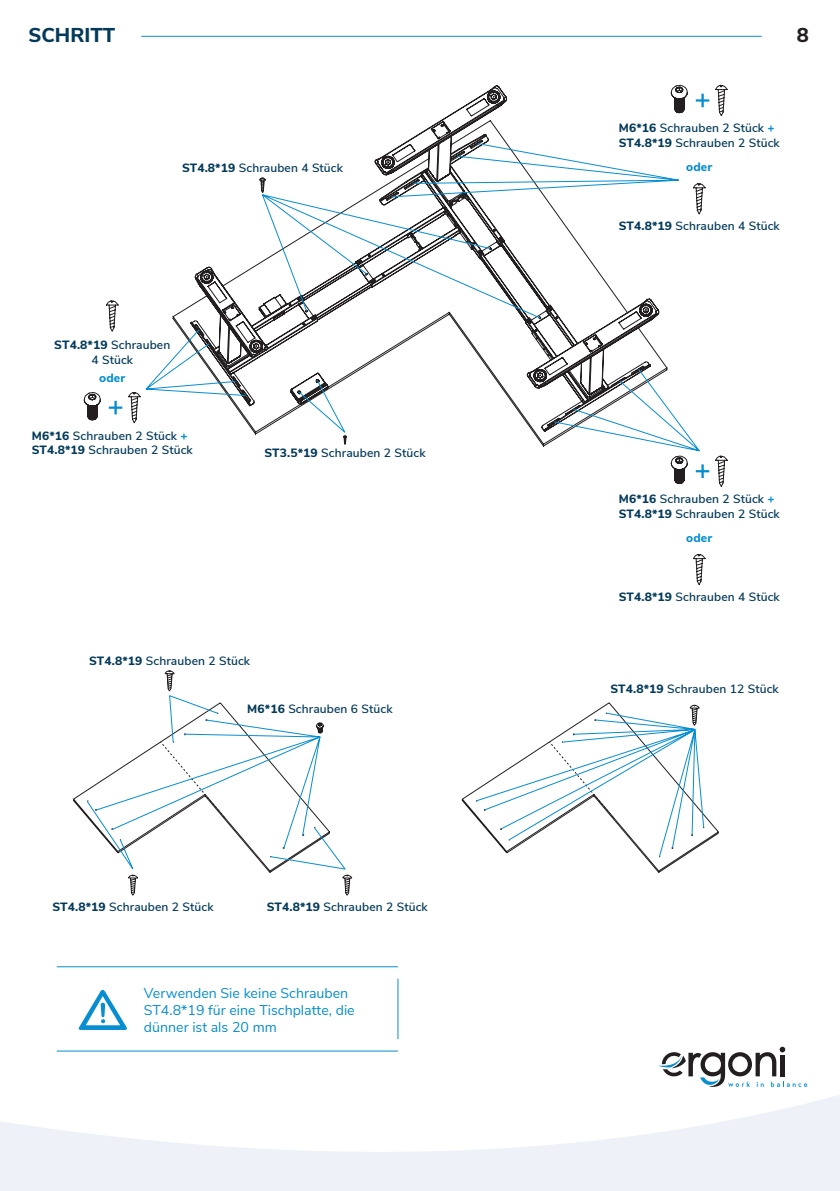
<style>
.page{position:relative;width:840px;height:1191px;background:#fff}
.page>*{position:absolute;margin:0;border:0;box-sizing:border-box;transform-origin:0 0}
.t1{font:800 20px "Nunito Sans";color:#033a5a}
.Kapitel_Nr{font:800 20px "Nunito Sans";color:#231f20}
.Achtung{font:14.2px/17px "Nunito Sans";color:#078ed0}
.Beschreibungstext_6PT{font:600 12px "Nunito Sans";letter-spacing:.01em;color:#033a5a}
.Beschreibungstext_6PT-2{font:800 12px "Nunito Sans";letter-spacing:.01em;color:#078ed0}
.s1{font-weight:800}
.s2{font-weight:800;color:#078ed0}
</style>
<div class="page">
<hr style="left:141px;top:36px;width:620px;height:1px;background:#078ed0">
<svg style="left:0;top:1083px;width:839px;height:108px;fill:#f4f7fa"></svg>
<svg style="left:658px;top:1046px;width:148px;height:41px"></svg>
<svg style="left:172px;top:85px;width:495px;height:362px"></svg>
<hr style="left:57px;top:966px;width:340px;height:1px;background:#078ed0">
<hr style="left:397px;top:978px;width:1px;height:61px;background:#078ed0">
<hr style="left:57px;top:1050px;width:340px;height:1px;background:#078ed0">
<svg style="left:78px;top:989px;width:49px;height:41px"></svg>
<svg style="left:693px;top:554px;width:12px;height:31px"></svg>
<svg style="left:106px;top:300px;width:13px;height:32px"></svg>
<svg style="left:298px;top:380px;width:49px;height:65px"></svg>
<svg style="left:553px;top:369px;width:174px;height:118px"></svg>
<svg style="left:670px;top:85px;width:17px;height:28px"></svg>
<svg style="left:695px;top:85px;width:32px;height:31px"></svg>
<svg style="left:128px;top:329px;width:118px;height:94px"></svg>
<svg style="left:84px;top:392px;width:17px;height:28px"></svg>
<svg style="left:109px;top:401px;width:13px;height:13px"></svg>
<svg style="left:475px;top:704px;width:243px;height:167px"></svg>
<svg style="left:87px;top:670px;width:265px;height:226px"></svg>
<svg style="left:257px;top:143px;width:448px;height:175px"></svg>
<h1 class="t1" style="left:28px;top:21px;width:88px">SCHRITT</h1>
<p class="Kapitel_Nr" style="left:796px;top:21px;width:13px">8</p>
<p class="Beschreibungstext_6PT" style="left:182px;top:159px;width:162px"><span class="s1">ST4.8*19</span> Schrauben 4 Stück</p>
<p class="Beschreibungstext_6PT" style="left:54px;top:336px;width:117px"><span class="s1">ST4.8*19</span> Schrauben</p>
<p class="Beschreibungstext_6PT" style="left:91px;top:350px;width:43px">4 Stück</p>
<p class="Beschreibungstext_6PT-2" style="left:99px;top:369px;width:27px">oder</p>
<p class="Beschreibungstext_6PT" style="left:32px;top:426px;width:157px"><span class="s1">M6*16</span> Schrauben 2 Stück <span class="s2">+</span></p>
<p class="Beschreibungstext_6PT" style="left:32px;top:441px;width:162px"><span class="s1">ST4.8*19</span> Schrauben 2 Stück</p>
<p class="Beschreibungstext_6PT" style="left:264px;top:444px;width:162px"><span class="s1">ST3.5*19</span> Schrauben 2 Stück</p>
<p class="Beschreibungstext_6PT" style="left:89px;top:652px;width:162px"><span class="s1">ST4.8*19</span> Schrauben 2 Stück</p>
<p class="Beschreibungstext_6PT" style="left:247px;top:700px;width:147px"><span class="s1">M6*16</span> Schrauben 6 Stück</p>
<p class="Beschreibungstext_6PT" style="left:52px;top:898px;width:162px"><span class="s1">ST4.8*19</span> Schrauben 2 Stück</p>
<p class="Beschreibungstext_6PT" style="left:266px;top:898px;width:162px"><span class="s1">ST4.8*19</span> Schrauben 2 Stück</p>
<p class="Achtung" style="left:144px;top:983px;width:212px">Verwenden Sie keine Schrauben<br>ST4.8*19 für eine Tischplatte, die dünner ist als 20 mm</p>
<p class="Beschreibungstext_6PT" style="left:618px;top:119px;width:157px"><span class="s1">M6*16</span> Schrauben 2 Stück <span class="s2">+</span></p>
<p class="Beschreibungstext_6PT" style="left:618px;top:134px;width:162px"><span class="s1">ST4.8*19</span> Schrauben 2 Stück</p>
<p class="Beschreibungstext_6PT-2" style="left:686px;top:158px;width:27px">oder</p>
<p class="Beschreibungstext_6PT" style="left:618px;top:217px;width:162px"><span class="s1">ST4.8*19</span> Schrauben 4 Stück</p>
<p class="Beschreibungstext_6PT" style="left:618px;top:490px;width:157px"><span class="s1">M6*16</span> Schrauben 2 Stück <span class="s2">+</span></p>
<p class="Beschreibungstext_6PT" style="left:618px;top:504px;width:162px"><span class="s1">ST4.8*19</span> Schrauben 2 Stück</p>
<p class="Beschreibungstext_6PT-2" style="left:686px;top:529px;width:27px">oder</p>
<p class="Beschreibungstext_6PT" style="left:618px;top:588px;width:162px"><span class="s1">ST4.8*19</span> Schrauben 4 Stück</p>
<p class="Beschreibungstext_6PT" style="left:610px;top:680px;width:170px"><span class="s1">ST4.8*19</span> Schrauben 12 Stück</p>
</div>
